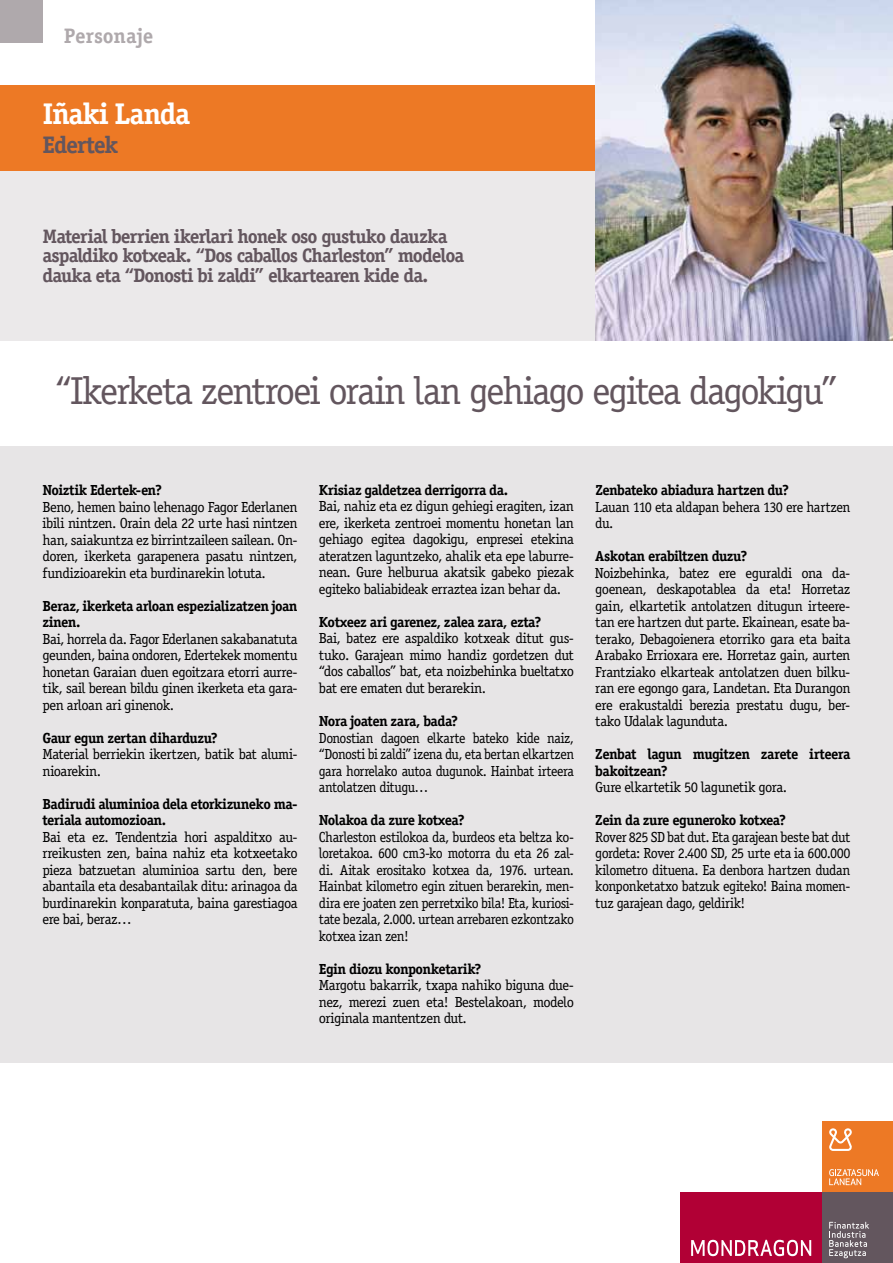
<style>
.page{position:relative;width:893px;height:1263px;background:#fff}
.page>*{position:absolute;margin:0;border:0;box-sizing:border-box;transform-origin:0 0}
.t1{font:39px "Officina Serif Std";letter-spacing:-.05em;color:#63565e}
.t2{font:700 30px "Officina Serif Std";letter-spacing:-.035em;color:#fff}
.t3{font:700 24px "Officina Serif Std";letter-spacing:-.055em;color:#63565e}
.t4{font:700 21px "Officina Serif Std";letter-spacing:-.005em;color:#afa9ac}
.t5{font:700 19.5px/19.5px "Officina Serif Std";letter-spacing:-.05em;color:#63565e}
.t6{font:14.7px/16.5px "Officina Serif Std";letter-spacing:-.03em;color:#000;text-align:justify}
.t7{font:700 14.7px/16.5px "Officina Serif Std";letter-spacing:-.04em;color:#000}
.t8{font:14.7px/16.5px "Officina Serif Std";letter-spacing:-.03em;color:#000;text-align:justify;scale:.96 1}
.t9{font:14.7px/16.5px "Officina Serif Std";letter-spacing:-.03em;color:#000;text-align:justify;scale:.95 1}
</style>
<div class="page">
<div style="left:822px;top:1121px;width:71px;height:71px;background:#ed7925"></div>
<div style="left:680px;top:1192px;width:142px;height:71px;background:#b10035"></div>
<svg style="left:691px;top:1240px;width:120px;height:16px"></svg>
<div style="left:822px;top:1192px;width:71px;height:71px;background:#63565e"></div>
<svg style="left:829px;top:1128px;width:23px;height:23px"></svg>
<svg style="left:829px;top:1169px;width:50px;height:16px"></svg>
<svg style="left:829px;top:1222px;width:40px;height:36px"></svg>
<div style="left:0;top:0;width:43px;height:43px;background:#afa9ac"></div>
<div style="left:0;top:170px;width:595px;height:170px;background:#ebe9ea"></div>
<div style="left:0;top:85px;width:595px;height:85px;background:#ed7925"></div>
<div style="left:0;top:446px;width:893px;height:617px;background:#e7e5e6"></div>
<img style="left:595px;top:0;width:298px;height:340px">
<h3 class="t4" style="left:64px;top:22px;width:91px">Personaje</h3>
<h2 class="t2" style="left:43px;top:95px;width:149px">Iñaki Landa</h2>
<h3 class="t3" style="left:43px;top:129px;width:77px">Edertek</h3>
<h3 class="t5" style="left:43px;top:226px;width:423px">Material berrien ikerlari honek oso gustuko dauzka aspaldiko kotxeak. “Dos caballos Charleston” modeloa dauka eta “Donosti bi zaldi” elkartearen kide da.</h3>
<h1 class="t1" style="left:55px;top:368px;width:784px">“Ikerketa zentroei orain lan gehiago egitea dagokigu”</h1>
<p class="t7" style="left:43px;top:482px;width:121px">Noiztik Edertek-en?</p>
<p class="t6" style="left:43px;top:498px;width:257px">Beno, hemen baino lehenago Fagor Ederlanen ibili nintzen. Orain dela 22 urte hasi nintzen han, saiakuntza ez birrintzaileen sailean. On&shy;doren, ikerketa garapenera pasatu nintzen, fundizioarekin eta burdinarekin lotuta.</p>
<p class="t7" style="left:43px;top:597px;width:257px">Beraz, ikerketa arloan espezializatzen joan zinen.</p>
<p class="t6" style="left:43px;top:630px;width:257px">Bai, horrela da. Fagor Ederlanen sakabanatuta geunden, baina ondoren, Edertekek momentu honetan Garaian duen egoitzara etorri aurre&shy;tik, sail berean bildu ginen ikerketa eta gara&shy;pen arloan ari ginenok.</p>
<p class="t7" style="left:43px;top:729px;width:177px">Gaur egun zertan diharduzu?</p>
<p class="t6" style="left:43px;top:746px;width:257px">Material berriekin ikertzen, batik bat alumi&shy;nioarekin.</p>
<p class="t7" style="left:43px;top:795px;width:257px">Badirudi aluminioa dela etorkizuneko ma&shy;teriala automozioan.</p>
<p class="t6" style="left:43px;top:828px;width:257px">Bai eta ez. Tendentzia hori aspalditxo au&shy;rreikusten zen, baina nahiz eta kotxeetako pieza batzuetan aluminioa sartu den, bere abantaila eta desabantailak ditu: arinagoa da burdinarekin konparatuta, baina garestiagoa ere bai, beraz…</p>
<p class="t7" style="left:319px;top:482px;width:191px">Krisiaz galdetzea derrigorra da.</p>
<p class="t6" style="left:319px;top:498px;width:257px">Bai, nahiz eta ez digun gehiegi eragiten, izan ere, ikerketa zentroei momentu honetan lan gehiago egitea dagokigu, enpresei etekina ateratzen laguntzeko, ahalik eta epe laburre&shy;nean. Gure helburua akatsik gabeko piezak egiteko baliabideak erraztea izan behar da.</p>
<p class="t7" style="left:319px;top:613px;width:224px">Kotxeez ari garenez, zalea zara, ezta?</p>
<p class="t6" style="left:319px;top:630px;width:257px">Bai, batez ere aspaldiko kotxeak ditut gus&shy;tuko. Garajean mimo handiz gordetzen dut “dos caballos” bat, eta noizbehinka bueltatxo bat ere ematen dut berarekin.</p>
<p class="t7" style="left:319px;top:712px;width:141px">Nora joaten zara, bada?</p>
<p class="t9" style="left:319px;top:729px;width:270px">Donostian dagoen elkarte bateko kide naiz, “Donosti bi zaldi” izena du, eta bertan elkartzen gara horrelako autoa dugunok. Hainbat irteera antolatzen ditugu…</p>
<p class="t7" style="left:319px;top:812px;width:147px">Nolakoa da zure kotxea?</p>
<p class="t8" style="left:319px;top:828px;width:267px">Charleston estilokoa da, burdeos eta beltza ko&shy;loretakoa. 600 cm3-ko motorra du eta 26 zal&shy;di. Aitak erositako kotxea da, 1976. urtean.<br>Hainbat kilometro egin zituen berarekin, men&shy;dira ere joaten zen perretxiko bila! Eta, kuriosi&shy;tate bezala, 2.000. urtean arrebaren ezkontzako kotxea izan zen!</p>
<p class="t7" style="left:319px;top:960px;width:164px">Egin diozu konponketarik?</p>
<p class="t6" style="left:319px;top:977px;width:257px">Margotu bakarrik, txapa nahiko biguna due&shy;nez, merezi zuen eta! Bestelakoan, modelo originala mantentzen dut.</p>
<p class="t7" style="left:595px;top:482px;width:195px">Zenbateko abiadura hartzen du?</p>
<p class="t6" style="left:595px;top:498px;width:257px">Lauan 110 eta aldapan behera 130 ere hartzen du.</p>
<p class="t7" style="left:595px;top:548px;width:153px">Askotan erabiltzen duzu?</p>
<p class="t6" style="left:595px;top:564px;width:257px">Noizbehinka, batez ere eguraldi ona da&shy;goenean, deskapotablea da eta! Horretaz gain, elkartetik antolatzen ditugun irteere&shy;tan ere hartzen dut parte. Ekainean, esate ba&shy;terako, Debagoienera etorriko gara eta baita Arabako Errioxara ere. Horretaz gain, aurten Frantziako elkarteak antolatzen duen bilku&shy;ran ere egongo gara, Landetan. Eta Durangon ere erakustaldi berezia prestatu dugu, ber&shy;tako Udalak lagunduta.</p>
<p class="t7" style="left:595px;top:746px;width:257px">Zenbat lagun mugitzen zarete irteera bakoitzean?</p>
<p class="t6" style="left:595px;top:779px;width:193px">Gure elkartetik 50 lagunetik gora.</p>
<p class="t7" style="left:595px;top:812px;width:192px">Zein da zure eguneroko kotxea?</p>
<p class="t6" style="left:595px;top:828px;width:257px">Rover 825 SD bat dut. Eta garajean beste bat dut gordeta: Rover 2.400 SD, 25 urte eta ia 600.000 kilometro dituena. Ea denbora hartzen dudan konponketatxo batzuk egiteko! Baina momen&shy;tuz garajean dago, geldirik!</p>
</div>
